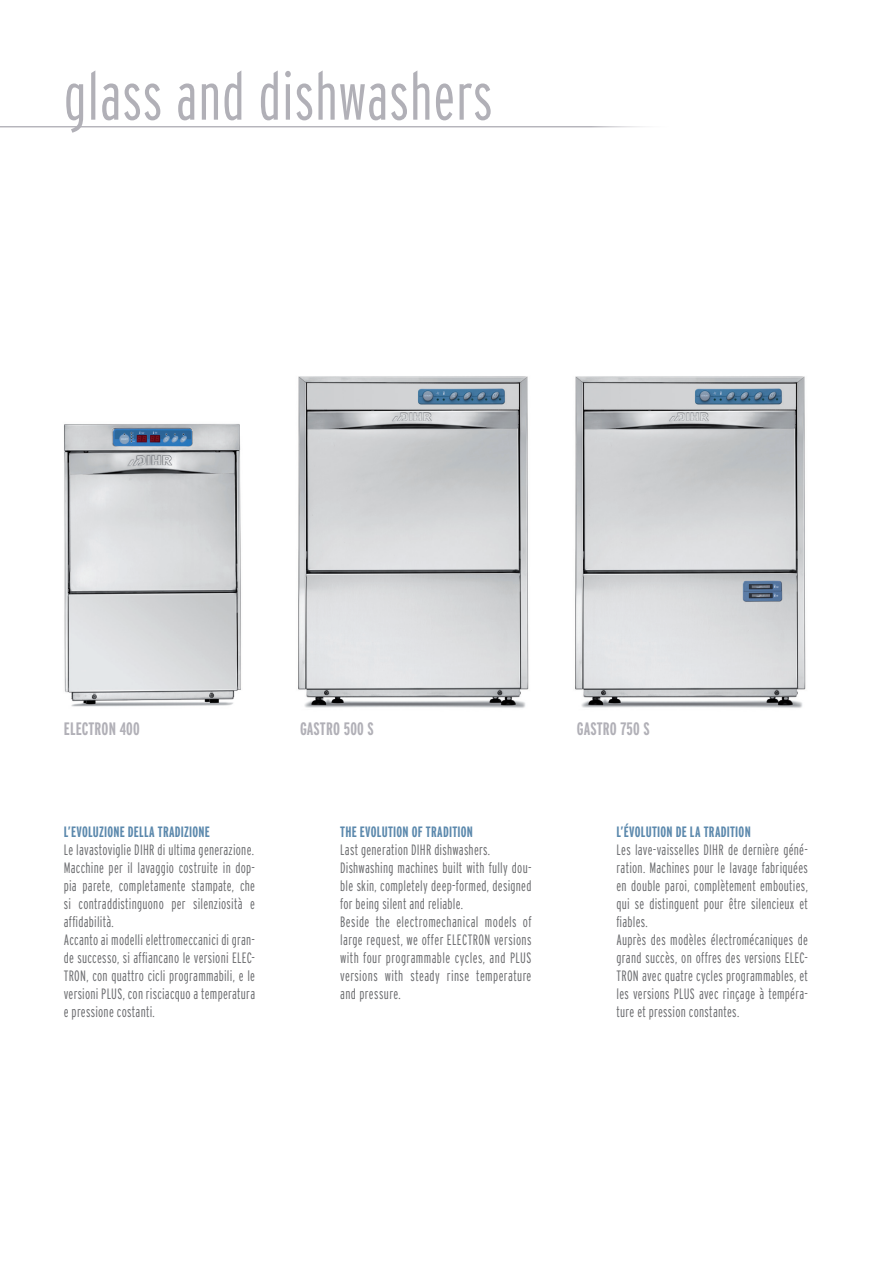
<style>
.page{position:relative;width:893px;height:1263px;background:#fff}
.page>*{position:absolute;margin:0;border:0;box-sizing:border-box;transform-origin:0 0}
.t1{font:300 extra-condensed 67.5px "Interstate";letter-spacing:.01em;color:#b1b0b7}
.t2{font:700 extra-condensed 18px "Interstate";letter-spacing:.005em;color:#b1b0b7}
.t3{font:300 extra-condensed 15px/18px "Interstate";letter-spacing:.015em;color:#6c6d70}
.t4{font:700 extra-condensed 15px "Interstate";letter-spacing:.015em;color:#5c89ad}
</style>
<div class="page">
<hr style="left:0;top:126px;width:676px;height:2px;background:#b1b0b7">
<img style="left:64px;top:424px;width:177px;height:283px">
<img style="left:298px;top:376px;width:231px;height:332px">
<img style="left:575px;top:376px;width:231px;height:332px">
<h1 class="t1" style="left:64px;top:58px;width:430px">glass and dishwashers</h1>
<p class="t2" style="left:64px;top:718px;width:77px">ELECTRON 400</p>
<p class="t2" style="left:300px;top:718px;width:75px">GASTRO 500 S</p>
<p class="t2" style="left:577px;top:718px;width:74px">GASTRO 750 S</p>
<p class="t4" style="left:64px;top:823px;width:148px">L’EVOLUZIONE DELLA TRADIZIONE</p>
<p class="t3" style="left:64px;top:841px;width:193px">Le lavastoviglie DIHR di ultima generazione.<br>Macchine per il lavaggio costruite in dop&shy;pia parete, completamente stampate, che si contraddistinguono per silenziosità e affidabilità.<br>Accanto ai modelli elettromeccanici di gran&shy;de successo, si affiancano le versioni ELEC-TRON, con quattro cicli programmabili, e le versioni PLUS, con risciacquo a temperatura e pressione costanti.</p>
<p class="t4" style="left:340px;top:823px;width:134px">THE EVOLUTION OF TRADITION</p>
<p class="t3" style="left:340px;top:841px;width:193px">Last generation DIHR dishwashers.<br>Dishwashing machines built with fully dou&shy;ble skin, completely deep-formed, designed for being silent and reliable.<br>Beside the electromechanical models of large request, we offer ELECTRON versions with four programmable cycles, and PLUS versions with steady rinse temperature and pressure.</p>
<p class="t4" style="left:617px;top:823px;width:136px">L’ÉVOLUTION DE LA TRADITION</p>
<p class="t3" style="left:617px;top:841px;width:193px">Les lave-vaisselles DIHR de dernière géné&shy;ration. Machines pour le lavage fabriquées en double paroi, complètement embouties, qui se distinguent pour être silencieux et fiables.<br>Auprès des modèles électromécaniques de grand succès, on offres des versions ELEC-TRON avec quatre cycles programmables, et les versions PLUS avec rinçage à tempéra&shy;ture et pression constantes.</p>
</div>
